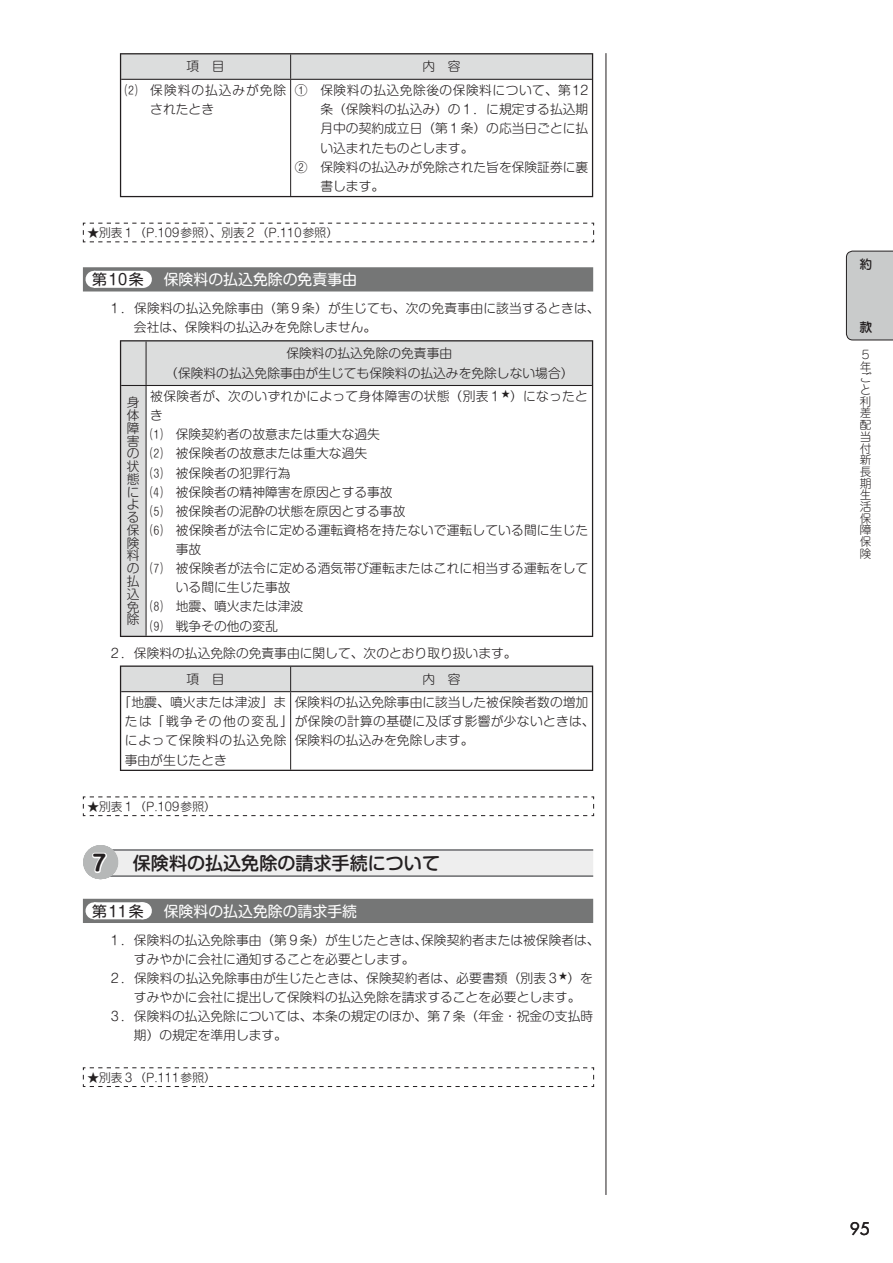
<style>
.page{position:relative;width:893px;height:1263px;background:#fff}
.page>*{position:absolute;margin:0;border:0;box-sizing:border-box;transform-origin:0 0}
.t1{font:18px "Shin M Go Pro Medium 90 pv RKSJ H";color:#231f20}
.t2{font:16.95px "Futura";color:#231f20}
.t3{font:14.85px "Shin M Go Pro Regular 90 pv RKSJ H";color:#fff}
.t4{font:14.85px "Shin M Go Pro Regular 90 pv RKSJ H";letter-spacing:.125em;color:#231f20}
.t5{font:12.75px/19.2px "Shin M Go Pro Light 90 pv RKSJ H";color:#231f20}
.t6{font:12.75px/19.2px "Shin M Go Pro Light 90 pv RKSJ H";letter-spacing:.025em;color:#231f20}
.t7{font:12.75px "Shin M Go Pro Light 90 pv RKSJ H";letter-spacing:.02em;color:#231f20}
.t8{font:12.75px "Shin M Go Pro Light 90 pv RKSJ H";letter-spacing:.04em;color:#231f20}
.t9{font:12.75px/12.8px "Shin M Go Pro Light 90 pv RKSJ V";color:#231f20;text-align:justify}
.t10{font:12.75px/19.2px "Shin M Go Pro Light 90 pv RKSJ H";letter-spacing:.075em;color:#231f20}
.t11{font:12.75px "Jun 34 Pro Medium 90 pv RKSJ V";color:#231f20}
.t12{font:11.7px "Shin M Go Pro Light 90 pv RKSJ H";color:#231f20}
.t13{font:11.7px/11.7px "Jun 101 Pro Light 90 pv RKSJ V";color:#231f20}
.s1{font-family:"Shin M Go Pro Light 83 pv RKSJ H"}
.s2{font-family:"Shin M Go Pro Bold 90 pv RKSJ H";font-size:21.3px}
</style>
<div class="page">
<hr style="left:606px;top:53px;width:1px;height:1142px;background:#231f20">
<div style="left:83px;top:267px;width:510px;height:24px;background:#757676"></div>
<div style="left:94px;top:271px;width:48px;height:17px;background:#fff"></div>
<svg style="left:118px;top:271px;width:25px;height:17px"></svg>
<div style="left:104px;top:849px;width:489px;height:28px;background:#eee"></div>
<hr style="left:104px;top:849px;width:489px;height:2px;background:#6c6d70">
<hr style="left:104px;top:875px;width:489px;height:2px;background:#6c6d70">
<div style="left:83px;top:899px;width:510px;height:24px;background:#757676"></div>
<div style="left:94px;top:902px;width:48px;height:17px;background:#fff"></div>
<svg style="left:118px;top:902px;width:25px;height:17px"></svg>
<hr style="left:120px;top:53px;width:171px;height:1px;background:#231f20">
<hr style="left:291px;top:53px;width:302px;height:1px;background:#231f20">
<hr style="left:120px;top:79px;width:1px;height:117px;background:#231f20">
<hr style="left:592px;top:79px;width:1px;height:117px;background:#231f20">
<hr style="left:120px;top:196px;width:171px;height:1px;background:#231f20">
<hr style="left:291px;top:196px;width:302px;height:1px;background:#231f20">
<svg style="left:120px;top:54px;width:473px;height:25px;background:#d5d6d6"></svg>
<hr style="left:290px;top:80px;width:1px;height:116px;background:#231f20">
<hr style="left:121px;top:79px;width:170px;height:1px;background:#231f20">
<hr style="left:291px;top:79px;width:301px;height:1px;background:#231f20">
<svg style="left:82px;top:222px;width:512px;height:21px"></svg>
<svg style="left:121px;top:341px;width:471px;height:295px"></svg>
<svg style="left:120px;top:340px;width:26px;height:1px"></svg>
<hr style="left:120px;top:341px;width:1px;height:44px;background:#231f20">
<hr style="left:146px;top:340px;width:447px;height:1px;background:#231f20">
<hr style="left:592px;top:341px;width:1px;height:44px;background:#231f20">
<hr style="left:120px;top:385px;width:1px;height:251px;background:#231f20">
<hr style="left:592px;top:385px;width:1px;height:251px;background:#231f20">
<svg style="left:120px;top:636px;width:26px;height:1px"></svg>
<hr style="left:146px;top:636px;width:447px;height:1px;background:#231f20">
<hr style="left:146px;top:341px;width:1px;height:44px;background:#231f20">
<hr style="left:146px;top:386px;width:1px;height:250px;background:#231f20">
<svg style="left:121px;top:385px;width:25px;height:1px"></svg>
<hr style="left:146px;top:385px;width:446px;height:1px;background:#231f20">
<hr style="left:120px;top:665px;width:171px;height:2px;background:#231f20">
<hr style="left:291px;top:665px;width:302px;height:2px;background:#231f20">
<hr style="left:120px;top:692px;width:1px;height:78px;background:#231f20">
<hr style="left:592px;top:692px;width:1px;height:78px;background:#231f20">
<hr style="left:120px;top:770px;width:171px;height:1px;background:#231f20">
<hr style="left:291px;top:770px;width:302px;height:1px;background:#231f20">
<div style="left:120px;top:666px;width:473px;height:26px;background:#dcdddd"></div>
<hr style="left:290px;top:692px;width:1px;height:78px;background:#231f20">
<hr style="left:121px;top:691px;width:170px;height:1px;background:#231f20">
<hr style="left:291px;top:691px;width:301px;height:1px;background:#231f20">
<svg style="left:82px;top:796px;width:512px;height:20px"></svg>
<svg style="left:91px;top:845px;width:17px;height:34px"></svg>
<svg style="left:82px;top:1067px;width:512px;height:20px"></svg>
<div style="left:846px;top:251px;width:47px;height:89px;background:#c9cbcb"></div>
<p class="t5" style="left:186px;top:59px;width:40px">項　目</p>
<p class="t5" style="left:422px;top:59px;width:40px">内　容</p>
<p class="t10" style="left:150px;top:82px;width:138px;text-indent:-26px">⑵ 保険料の払込みが免除されたとき</p>
<p class="t8" style="left:295px;top:86px;width:295px">① 保険料の払込免除後の保険料について、第12</p>
<p class="t5" style="left:320px;top:102px;width:269px">条（保険料の払込み）の１．に規定する払込期</p>
<p class="t5" style="left:320px;top:121px;width:269px">月中の契約成立日（第１条）の応当日ごとに払</p>
<p class="t5" style="left:320px;top:140px;width:155px">い込まれたものとします。</p>
<p class="t5" style="left:295px;top:159px;width:295px">② 保険料の払込みが免除された旨を保険証券に裏</p>
<p class="t5" style="left:320px;top:178px;width:65px">書します。</p>
<p class="t12" style="left:88px;top:228px;width:252px">★別表１（P.<span class="s1">109</span>参照）、別表２（P.<span class="s1">110</span>参照）</p>
<p class="t4" style="left:92px;top:274px;width:53px">第10条</p>
<p class="t3" style="left:164px;top:274px;width:195px">保険料の払込免除の免責事由</p>
<p class="t5" style="left:134px;top:300px;width:467px;text-indent:-26px">１．保険料の払込免除事由（第９条）が生じても、次の免責事由に該当するときは、会社は、保険料の払込みを免除しません。</p>
<p class="t5" style="left:165px;top:346px;width:410px;text-align:center">保険料の払込免除の免責事由<br>（保険料の払込免除事由が生じても保険料の払込みを免除しない場合）</p>
<p class="t9" style="left:127px;top:398px;width:14px">身体障害の状態による保険料の払込免除</p>
<p class="t7" style="left:150px;top:391px;width:439px">被保険者が、次のいずれかによって身体障害の状態（別表１<sup>★</sup>）になったと</p>
<p class="t5" style="left:150px;top:407px;width:14px">き</p>
<p class="t5" style="left:150px;top:427px;width:231px">⑴ 保険契約者の故意または重大な過失</p>
<p class="t5" style="left:150px;top:446px;width:218px">⑵ 被保険者の故意または重大な過失</p>
<p class="t5" style="left:150px;top:465px;width:142px">⑶ 被保険者の犯罪行為</p>
<p class="t5" style="left:150px;top:484px;width:244px">⑷ 被保険者の精神障害を原因とする事故</p>
<p class="t5" style="left:150px;top:503px;width:257px">⑸ 被保険者の泥酔の状態を原因とする事故</p>
<p class="t5" style="left:150px;top:522px;width:440px">⑹ 被保険者が法令に定める運転資格を持たないで運転している間に生じた</p>
<p class="t5" style="left:176px;top:541px;width:27px">事故</p>
<p class="t5" style="left:150px;top:560px;width:440px">⑺ 被保険者が法令に定める酒気帯び運転またはこれに相当する運転をして</p>
<p class="t5" style="left:176px;top:580px;width:116px">いる間に生じた事故</p>
<p class="t5" style="left:150px;top:599px;width:155px">⑻ 地震、噴火または津波</p>
<p class="t5" style="left:150px;top:618px;width:129px">⑼ 戦争その他の変乱</p>
<p class="t5" style="left:186px;top:641px;width:332px;line-height:26.1px;text-indent:-78px">２．保険料の払込免除の免責事由に関して、次のとおり取り扱います。項　目</p>
<p class="t5" style="left:422px;top:671px;width:40px">内　容</p>
<p class="t6" style="left:125px;top:694px;width:471px;text-indent:-6px">「地震、噴火または津波」ま<br>たは「戦争その他の変乱」が保険の計算の基礎に及ぼす影響が少ないときは、によって保険料の払込免除<br>事由が生じたとき</p>
<p class="t5" style="left:295px;top:694px;width:295px">保険料の払込免除事由に該当した被保険者数の増加</p>
<p class="t5" style="left:295px;top:733px;width:180px">保険料の払込みを免除します。</p>
<p class="t12" style="left:88px;top:802px;width:130px">★別表１（P.<span class="s1">109</span>参照）</p>
<h1 class="t1" style="left:89px;top:856px;width:353px"><span class="s2">７</span> 保険料の払込免除の請求手続について</h1>
<p class="t4" style="left:92px;top:905px;width:53px">第11条</p>
<p class="t3" style="left:164px;top:905px;width:195px">保険料の払込免除の請求手続</p>
<p class="t5" style="left:108px;top:932px;width:493px">１．保険料の払込免除事由（第９条）が生じたときは、保険契約者または被保険者は、</p>
<p class="t5" style="left:134px;top:951px;width:282px">すみやかに会社に通知することを必要とします。</p>
<p class="t5" style="left:108px;top:970px;width:486px">２．保険料の払込免除事由が生じたときは、保険契約者は、必要書類（別表３<sup>★</sup>）を</p>
<p class="t5" style="left:134px;top:989px;width:448px">すみやかに会社に提出して保険料の払込免除を請求することを必要とします。</p>
<p class="t5" style="left:108px;top:1008px;width:486px">３．保険料の払込免除については、本条の規定のほか、第７条（年金・祝金の支払時</p>
<p class="t5" style="left:134px;top:1028px;width:155px">期）の規定を準用します。</p>
<p class="t12" style="left:88px;top:1073px;width:130px">★別表３（P.<span class="s1">111</span>参照）</p>
<p class="t11" style="left:859px;top:259px;width:13px">約</p>
<p class="t11" style="left:859px;top:323px;width:14px">款</p>
<p class="t13" style="left:860px;top:350px;width:13px">５年ごと利差配当付新長期生活保障保険</p>
<h2 class="t2" style="left:850px;top:1221px;width:21px">95</h2>
</div>
